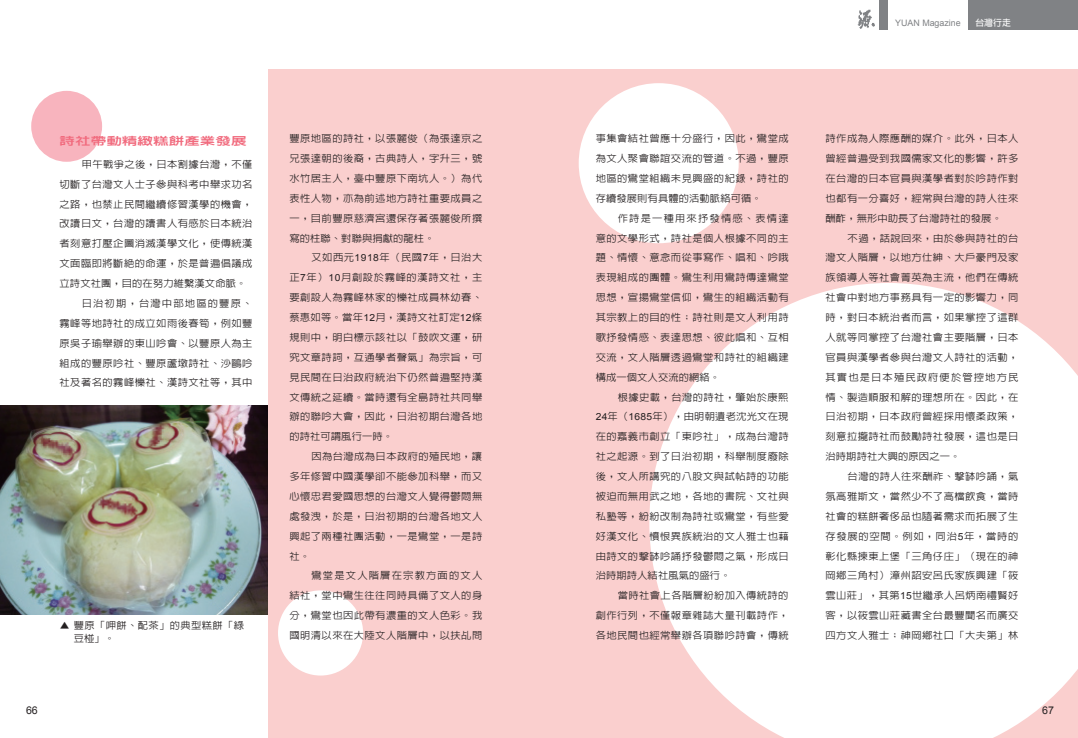
<style>
.page{position:relative;width:1078px;height:738px;background:#fff}
.page>*{position:absolute;margin:0;border:0;box-sizing:border-box;transform-origin:0 0}
.中標{font:800 10.9px "AR Hei B5";color:#f16a7d;scale:1.43 1}
.t1{font:10.6px "Arial";color:#231f20}
.內文{font:500 9.8px/19.8px "AR Hei B5";letter-spacing:.045em;color:#231f20;text-align:justify;scale:1.05 1}
.圖說{font:500 9.8px/12.3px "AR Hei B5";letter-spacing:.035em;color:#231f20;scale:1.05 1}
.t2{font:8.9px "Arial";color:#808285}
.t3{font:700 8.9px "AR Hei B5";color:#fff}
.s1{font-family:"Arial";font-weight:400}
</style>
<div class="page">
<img style="left:0;top:405px;width:269px;height:209px">
<div style="left:31px;top:91px;width:71px;height:71px;background:#f8b4be;border-radius:50%"></div>
<div style="left:269px;top:69px;width:808px;height:668px;background:#facfce"></div>
<div style="left:578px;top:83px;width:160px;height:160px;background:#fff;border-radius:50%"></div>
<div style="left:278px;top:590px;width:85px;height:85px;background:#fff;border-radius:50%"></div>
<svg style="left:649px;top:283px;width:428px;height:454px;background:#fef7f7"></svg>
<div style="left:878px;top:0;width:9px;height:29px;background:#808285"></div>
<div style="left:968px;top:0;width:109px;height:29px;background:#808285"></div>
<img style="left:857px;top:10px;width:18px;height:19px">
<p class="中標" style="left:60px;top:136px;width:132px">詩社帶動精緻糕餅產業發展</p>
<p class="內文" style="left:60px;top:154px;width:185px;text-indent:22px">甲午戰爭之後，日本割據台灣，不僅切斷了台灣文人士子參與科考中舉求功名之路，也禁止民間繼續修習漢學的機會，改讀日文，台灣的讀書人有感於日本統治者刻意打壓企圖消滅漢學文化，使傳統漢文面臨即將斷絕的命運，於是普遍倡議成立詩文社團，目的在努力維繫漢文命脈。</p>
<p class="內文" style="left:60px;top:293px;width:185px;text-indent:22px">日治初期，台灣中部地區的豐原、霧峰等地詩社的成立如雨後春筍，例如豐原吳子瑜舉辦的東山吟會、以豐原人為主組成的豐原吟社、豐原蘆墩詩社、沙鷗吟社及著名的霧峰櫟社、漢詩文社等，其中</p>
<p class="圖說" style="left:74px;top:618px;width:164px;text-indent:-14px">▲ 豐原「呷餅、配茶」的典型糕餅「綠豆椪」。</p>
<p class="內文" style="left:289px;top:128px;width:185px">豐原地區的詩社，以張麗俊（為張達京之兄張達朝的後裔，古典詩人，字升三，號水竹居主人，臺中豐原下南坑人。）為代表性人物，亦為前述地方詩社重要成員之一，目前豐原慈濟宮還保存著張麗俊所撰寫的柱聯、對聯與捐獻的龍柱。</p>
<p class="內文" style="left:289px;top:248px;width:185px;text-indent:22px">又如西元<span class="s1">1918</span>年（民國<span class="s1">7</span>年，日治大正<span class="s1">7</span>年）<span class="s1">10</span>月創設於霧峰的漢詩文社，主要創設人為霧峰林家的櫟社成員林幼春、蔡惠如等。當年<span class="s1">12</span>月，漢詩文社訂定<span class="s1">12</span>條規則中，明白標示該社以「鼓吹文運，研究文章詩詞，互通學者聲氣」為宗旨，可見民間在日治政府統治下仍然普遍堅持漢文傳統之延續。當時還有全島詩社共同舉辦的聯吟大會，因此，日治初期台灣各地的詩社可謂風行一時。</p>
<p class="內文" style="left:289px;top:446px;width:185px;text-indent:22px">因為台灣成為日本政府的殖民地，讓多年修習中國漢學卻不能參加科舉，而又心懷忠君愛國思想的台灣文人覺得鬱悶無處發洩，於是，日治初期的台灣各地文人興起了兩種社團活動，一是鸞堂，一是詩社。</p>
<p class="內文" style="left:289px;top:565px;width:185px;text-indent:22px">鸞堂是文人階層在宗教方面的文人結社，堂中鸞生往往同時具備了文人的身分，鸞堂也因此帶有濃重的文人色彩。我國明清以來在大陸文人階層中，以扶乩問</p>
<p class="t2" style="left:895px;top:17px;width:67px">YUAN Magazine</p>
<p class="t3" style="left:975px;top:18px;width:37px">台灣行走</p>
<p class="內文" style="left:595px;top:128px;width:185px">事集會結社曾應十分盛行，因此，鸞堂成為文人聚會聯誼交流的管道。不過，豐原地區的鸞堂組織未見興盛的紀錄，詩社的存續發展則有具體的活動脈絡可循。</p>
<p class="內文" style="left:595px;top:208px;width:185px;text-indent:22px">作詩是一種用來抒發情感、表情達意的文學形式，詩社是個人根據不同的主題、情懷、意念而從事寫作、唱和、吟哦表現組成的團體。鸞生利用鸞詩傳達鸞堂思想，宣揚鸞堂信仰，鸞生的組織活動有其宗教上的目的性；詩社則是文人利用詩歌抒發情感、表達思想、彼此唱和、互相交流，文人階層透過鸞堂和詩社的組織建構成一個文人交流的網絡。</p>
<p class="內文" style="left:595px;top:386px;width:185px;text-indent:22px">根據史載，台灣的詩社，肇始於康熙<span class="s1">24</span>年（<span class="s1">1685</span>年），由明朝遺老沈光文在現在的嘉義市創立「東吟社」，成為台灣詩社之起源。到了日治初期，科舉制度廢除後，文人所講究的八股文與試帖詩的功能被迫而無用武之地，各地的書院、文社與私塾等，紛紛改制為詩社或鸞堂，有些愛好漢文化、憤恨異族統治的文人雅士也藉由詩文的擊缽吟誦抒發鬱悶之氣，形成日治時期詩人結社風氣的盛行。</p>
<p class="內文" style="left:595px;top:585px;width:185px;text-indent:22px">當時社會上各階層紛紛加入傳統詩的創作行列，不僅報章雜誌大量刊載詩作，各地民間也經常舉辦各項聯吟詩會，傳統</p>
<p class="內文" style="left:825px;top:128px;width:185px">詩作成為人際應酬的媒介。此外，日本人曾經普遍受到我國儒家文化的影響，許多在台灣的日本官員與漢學者對於吟詩作對也都有一分喜好，經常與台灣的詩人往來酬酢，無形中助長了台灣詩社的發展。</p>
<p class="內文" style="left:825px;top:228px;width:185px;text-indent:22px">不過，話說回來，由於參與詩社的台灣文人階層，以地方仕紳、大戶豪門及家族領導人等社會菁英為主流，他們在傳統社會中對地方事務具有一定的影響力，同時，對日本統治者而言，如果掌控了這群人就等同掌控了台灣社會主要階層，日本官員與漢學者參與台灣文人詩社的活動，其實也是日本殖民政府便於管控地方民情、製造順服和解的理想所在。因此，在日治初期，日本政府曾經採用懷柔政策，刻意拉攏詩社而鼓勵詩社發展，這也是日治時期詩社大興的原因之一。</p>
<p class="內文" style="left:825px;top:466px;width:185px;text-indent:22px">台灣的詩人往來酬祚、擊缽吟誦，氣氛高雅斯文，當然少不了高檔飲食，當時社會的糕餅奢侈品也隨著需求而拓展了生存發展的空間。例如，同治<span class="s1">5</span>年，當時的彰化縣揀東上堡「三角仔庄」（現在的神岡鄉三角村）漳州詔安呂氏家族興建「筱雲山莊」，其第<span class="s1">15</span>世繼承人呂炳南禮賢好客，以筱雲山莊藏書全台最豐聞名而廣交四方文人雅士；神岡鄉社口「大夫第」林</p>
<p class="t1" style="left:26px;top:702px;width:13px">66</p>
<p class="t1" style="left:1041px;top:702px;width:13px">67</p>
</div>
